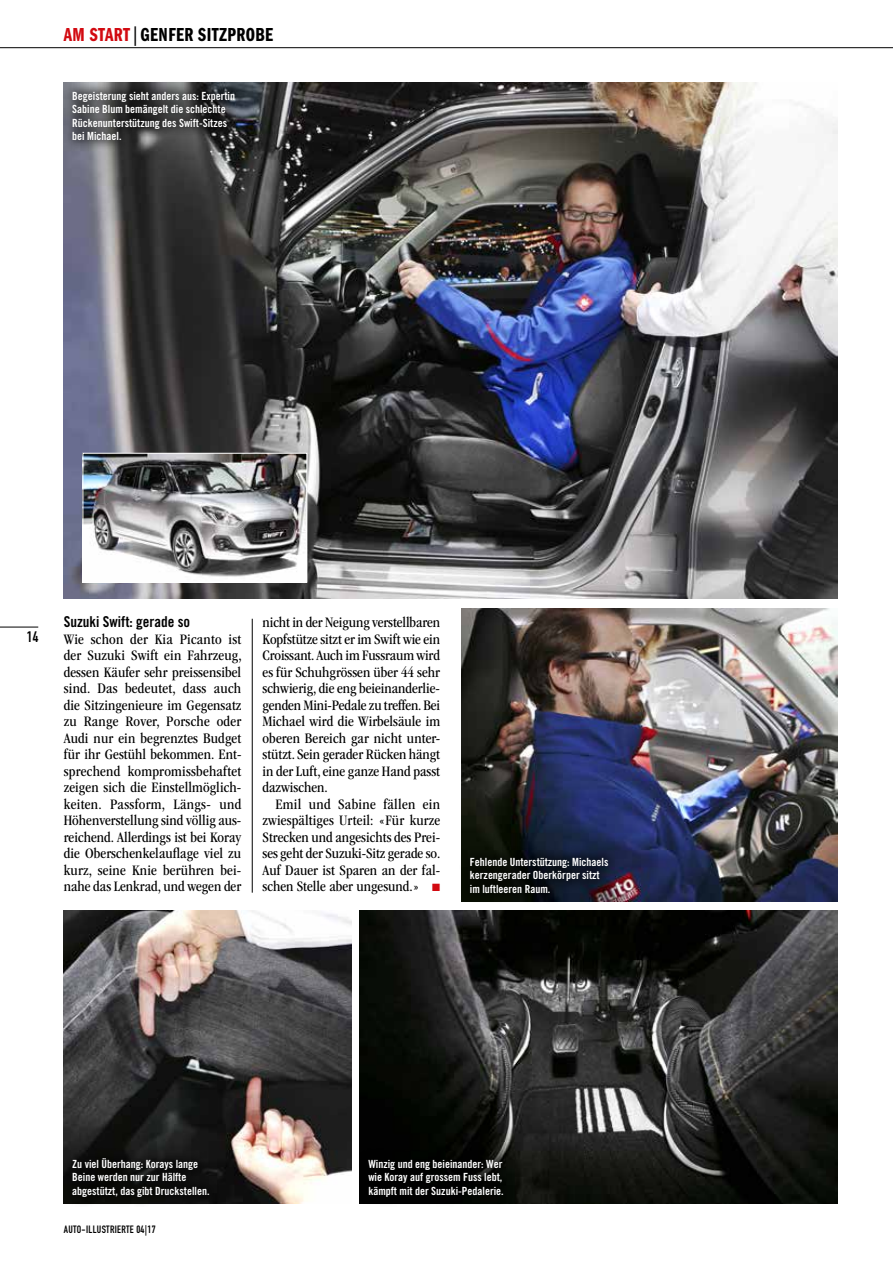
<style>
.page{position:relative;width:893px;height:1263px;background:#fff}
.page>*{position:absolute;margin:0;border:0;box-sizing:border-box;transform-origin:0 0}
.t1{font:19.5px "ITC Franklin Gothic Std Dm Cp";letter-spacing:.02em;color:#000}
.t2{font:condensed 15px/16.5px "ITC Garamond Std";color:#000;text-align:justify}
.t3{font:15px "Trade Gothic LT Std Bd Cn 20";color:#000}
.t4{font:15px "DIN Engschrift Std";color:#000}
.t5{font:11.25px/13.5px "Trade Gothic LT Std Bd Cn 20";color:#fff}
.t6{font:10.5px "DIN Engschrift Std";letter-spacing:.03em;color:#000}
.s1{color:#d20a11}
.s2{font-family:"ITC Franklin Gothic Std Bk Cp"}
</style>
<div class="page">
<img style="left:64px;top:910px;width:287px;height:293px">
<img style="left:64px;top:83px;width:774px;height:516px">
<img style="left:461px;top:608px;width:377px;height:293px">
<img style="left:360px;top:910px;width:478px;height:293px">
<img style="left:85px;top:455px;width:220px;height:125px">
<div style="left:83px;top:453px;width:224px;height:129px;border:1px solid #fff"></div>
<div style="left:358px;top:1148px;width:156px;height:59px;background:#000"></div>
<div style="left:61px;top:1146px;width:159px;height:62px;background:#000;opacity:.75"></div>
<div style="left:459px;top:846px;width:160px;height:58px;background:#000;opacity:.75"></div>
<div style="left:62px;top:80px;width:184px;height:71px;background:#000;opacity:.75"></div>
<hr style="left:252px;top:619px;width:1px;height:274px;background:#000">
<hr style="left:0;top:627px;width:38px;height:1px;background:#000">
<hr style="left:0;top:47px;width:893px;height:1px;background:#000">
<h1 class="t1" style="left:64px;top:24px;width:211px"><span class="s1">AM START</span><span class="s2">|</span>GENFER SITZPROBE</h1>
<p class="t5" style="left:72px;top:89px;width:164px">Begeisterung sieht anders aus: Expertin<br>Sabine Blum bemängelt die schlechte<br>Rückenunterstützung des Swift-Sitzes bei Michael.</p>
<p class="t4" style="left:27px;top:628px;width:13px">14</p>
<p class="t3" style="left:64px;top:613px;width:128px">Suzuki Swift: gerade so</p>
<p class="t2" style="left:64px;top:631px;width:179px">Wie schon der Kia Picanto ist der Suzuki Swift ein Fahrzeug, dessen Käufer sehr preissensibel sind. Das bedeutet, dass auch die Sitzingenieure im Gegensatz zu Range Rover, Porsche oder Audi nur ein begrenztes Budget für ihr Gestühl bekommen. Ent&shy;sprechend kompromissbehaftet zeigen sich die Einstellmöglich&shy;keiten. Passform, Längs- und Höhenverstellung sind völlig aus&shy;reichend. Allerdings ist bei Koray die Oberschenkelauflage viel zu kurz, seine Knie berühren bei&shy;nahe das Lenkrad, und wegen der</p>
<p class="t2" style="left:263px;top:614px;width:179px">nicht in der Neigung verstellbaren Kopfstütze sitzt er im Swift wie ein Croissant. Auch im Fussraum wird es für Schuhgrössen über 44 sehr schwierig, die eng beieinanderlie&shy;genden Mini-Pedale zu treffen. Bei Michael wird die Wirbelsäule im oberen Bereich gar nicht unter&shy;stützt. Sein gerader Rücken hängt in der Luft, eine ganze Hand passt dazwischen.</p>
<p class="t2" style="left:263px;top:796px;width:179px;text-indent:13px">Emil und Sabine fällen ein zwiespältiges Urteil: «Für kurze Strecken und angesichts des Prei&shy;ses geht der Suzuki-Sitz gerade so.<br>Auf Dauer ist Sparen an der fal&shy;schen Stelle aber ungesund.» <span class="s1">■</span></p>
<p class="t5" style="left:470px;top:855px;width:140px">Fehlende Unterstützung: Michaels kerzengerader Oberkörper sitzt im luftleeren Raum.</p>
<p class="t5" style="left:72px;top:1157px;width:139px">Zu viel Überhang: Korays lange<br>Beine werden nur zur Hälfte abgestützt, das gibt Druckstellen.</p>
<p class="t6" style="left:64px;top:1223px;width:93px">AUTO-ILLUSTRIERTE 04|17</p>
<p class="t5" style="left:368px;top:1157px;width:137px;text-align:justify">Winzig und eng beieinander: Wer wie Koray auf grossem Fuss lebt, kämpft mit der Suzuki-Pedalerie.</p>
</div>
